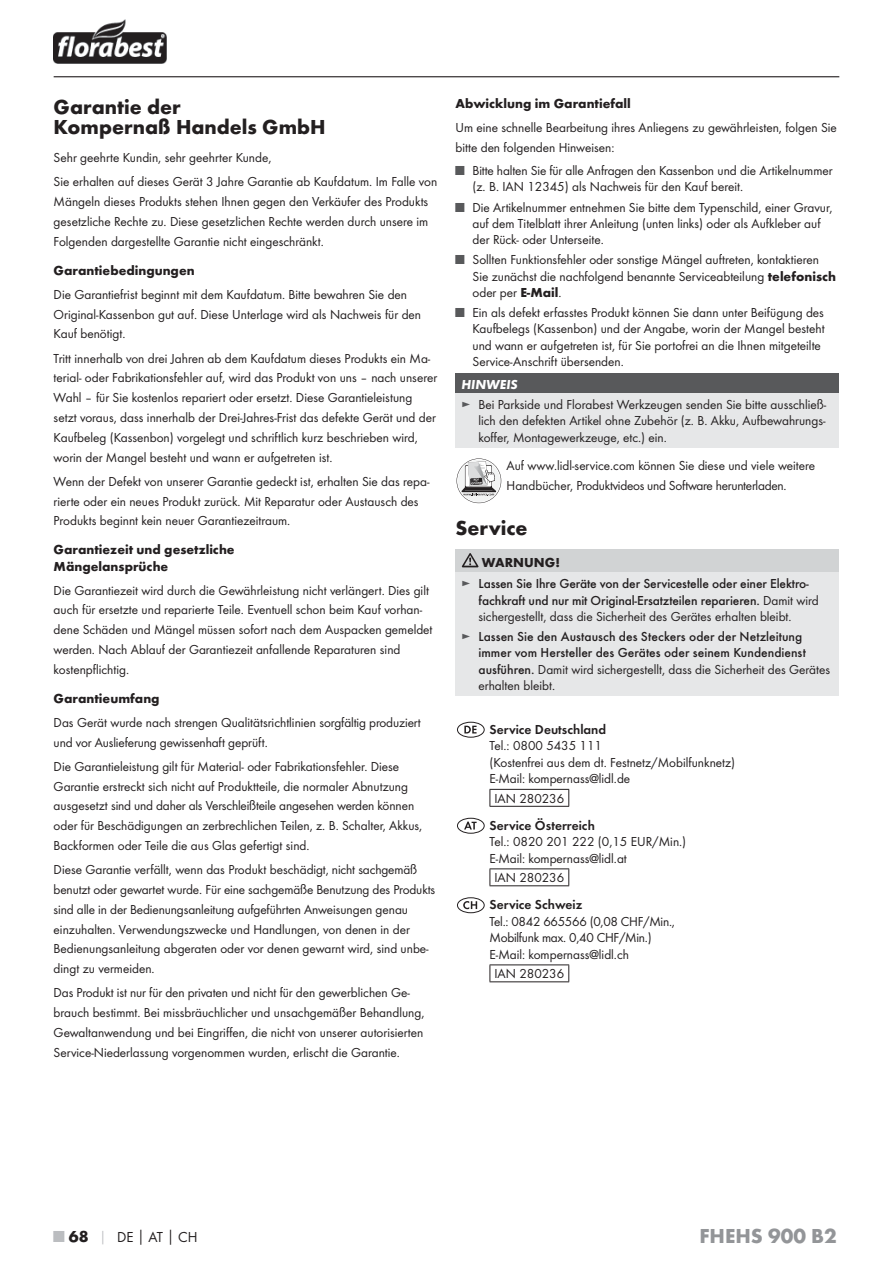
<style>
.page{position:relative;width:893px;height:1263px;background:#fff}
.page>*{position:absolute;margin:0;border:0;box-sizing:border-box;transform-origin:0 0}
.t1{font:700 21px/19.8px "Futura";color:#231f20}
.t2{font:700 21px "Futura";color:#939598}
.t3{font:15px "Futura Boo";color:#231f20}
.t4{font:13.5px/19.8px "Futura Boo";color:#231f20}
.t5{font:500 13.5px/21px "Futura";color:#231f20}
.t6{font:700 13.5px/16.2px "Futura";color:#231f20}
.t7{font:13.5px/16.5px "Futura Boo";letter-spacing:-.02em;color:#231f20}
.t8{font:13.5px "Futura Dem";color:#231f20}
.t9{font:italic 700 13.5px "Futura";color:#fff}
.s1{color:#58595b}
.s2{font-family:"Futura";font-weight:700}
.s3{font-weight:700}
.s4{font-family:"Futura Boo";font-weight:400;color:#58595b}
.s5{font-family:"Futura Boo";font-weight:400}
.s6{font-family:"Futura";font-weight:500}
.s7{font-family:"Futura";font-weight:700;font-size:16.5px;color:#bbbdc0}
.s8{font-family:"Futura";font-weight:700;font-size:16.5px}
.s9{font-family:"Futura";font-weight:700;font-size:13.5px;color:#bbbdc0}
</style>
<div class="page">
<hr style="left:54px;top:76px;width:785px;height:1px;background:#231f20">
<img style="left:54px;top:20px;width:113px;height:43px">
<div style="left:455px;top:374px;width:384px;height:19px;background:#58595b"></div>
<div style="left:455px;top:393px;width:384px;height:54px;background:#e6e7e8"></div>
<svg style="left:456px;top:458px;width:45px;height:45px"></svg>
<div style="left:455px;top:549px;width:384px;height:23px;background:#d1d3d4"></div>
<div style="left:455px;top:572px;width:384px;height:123px;background:#e6e7e8"></div>
<svg style="left:461px;top:553px;width:17px;height:14px"></svg>
<div style="left:457px;top:721px;width:27px;height:16px;border:1px solid #231f20;border-radius:50%"></div>
<svg style="left:464px;top:725px;width:12px;height:8px"></svg>
<hr style="left:489px;top:788px;width:80px;height:1px;background:#231f20">
<svg style="left:489px;top:789px;width:1px;height:16px"></svg>
<svg style="left:568px;top:789px;width:1px;height:16px"></svg>
<hr style="left:489px;top:805px;width:80px;height:1px;background:#231f20">
<div style="left:457px;top:817px;width:27px;height:16px;border:1px solid #231f20;border-radius:50%"></div>
<svg style="left:464px;top:821px;width:12px;height:8px"></svg>
<hr style="left:489px;top:868px;width:80px;height:1px;background:#231f20">
<svg style="left:489px;top:869px;width:1px;height:16px"></svg>
<svg style="left:568px;top:869px;width:1px;height:16px"></svg>
<hr style="left:489px;top:885px;width:80px;height:1px;background:#231f20">
<div style="left:457px;top:897px;width:27px;height:15px;border:1px solid #231f20;border-radius:50%"></div>
<svg style="left:463px;top:901px;width:14px;height:8px"></svg>
<hr style="left:489px;top:964px;width:80px;height:1px;background:#231f20">
<svg style="left:489px;top:965px;width:1px;height:16px"></svg>
<svg style="left:568px;top:965px;width:1px;height:16px"></svg>
<hr style="left:489px;top:981px;width:80px;height:1px;background:#231f20">
<h1 class="t1" style="left:54px;top:99px;width:273px">Garantie der<br>Kompernaß Handels GmbH</h1>
<p class="t4" style="left:54px;top:146px;width:385px;line-height:24px">Sehr geehrte Kundin, sehr geehrter Kunde,<br>Sie erhalten auf dieses Gerät 3 Jahre Garantie ab Kaufdatum. Im Falle von</p>
<p class="t4" style="left:54px;top:192px;width:376px;text-align:justify">Mängeln dieses Produkts stehen Ihnen gegen den Verkäufer des Produkts gesetzliche Rechte zu. Diese gesetzlichen Rechte werden durch unsere im Folgenden dargestellte Garantie nicht eingeschränkt.</p>
<p class="t6" style="left:54px;top:263px;width:142px">Garantiebedingungen</p>
<p class="t4" style="left:54px;top:285px;width:369px">Die Garantiefrist beginnt mit dem Kaufdatum. Bitte bewahren Sie den<br>Original-Kassenbon gut auf. Diese Unterlage wird als Nachweis für den<br>Kauf benötigt.</p>
<p class="t4" style="left:54px;top:349px;width:385px">Tritt innerhalb von drei Jahren ab dem Kaufdatum dieses Produkts ein Ma&shy;terial- oder Fabrikationsfehler auf, wird das Produkt von uns – nach unserer Wahl – für Sie kostenlos repariert oder ersetzt. Diese Garantieleistung setzt voraus, dass innerhalb der Drei-Jahres-Frist das defekte Gerät und der Kaufbeleg (Kassenbon) vorgelegt und schriftlich kurz beschrieben wird, worin der Mangel besteht und wann er aufgetreten ist.</p>
<p class="t4" style="left:54px;top:472px;width:377px">Wenn der Defekt von unserer Garantie gedeckt ist, erhalten Sie das repa&shy;rierte oder ein neues Produkt zurück. Mit Reparatur oder Austausch des<br>Produkts beginnt kein neuer Garantiezeitraum.</p>
<p class="t6" style="left:54px;top:542px;width:182px">Garantiezeit und gesetzliche<br>Mängelansprüche</p>
<p class="t4" style="left:54px;top:580px;width:380px">Die Garantiezeit wird durch die Gewährleistung nicht verlängert. Dies gilt auch für ersetzte und reparierte Teile. Eventuell schon beim Kauf vorhan&shy;dene Schäden und Mängel müssen sofort nach dem Auspacken gemeldet werden. Nach Ablauf der Garantiezeit anfallende Reparaturen sind kostenpflichtig.</p>
<p class="t6" style="left:54px;top:691px;width:107px">Garantieumfang</p>
<p class="t4" style="left:54px;top:713px;width:368px">Das Gerät wurde nach strengen Qualitätsrichtlinien sorgfältig produziert und vor Auslieferung gewissenhaft geprüft.</p>
<p class="t4" style="left:54px;top:757px;width:370px">Die Garantieleistung gilt für Material- oder Fabrikationsfehler. Diese Garantie erstreckt sich nicht auf Produktteile, die normaler Abnutzung ausgesetzt sind und daher als Verschleißteile angesehen werden können oder für Beschädigungen an zerbrechlichen Teilen, z. B. Schalter, Akkus, Backformen oder Teile die aus Glas gefertigt sind.</p>
<p class="t4" style="left:54px;top:860px;width:383px">Diese Garantie verfällt, wenn das Produkt beschädigt, nicht sachgemäß benutzt oder gewartet wurde. Für eine sachgemäße Benutzung des Produkts sind alle in der Bedienungsanleitung aufgeführten Anweisungen genau einzuhalten. Verwendungszwecke und Handlungen, von denen in der Bedienungsanleitung abgeraten oder vor denen gewarnt wird, sind unbe&shy;dingt zu vermeiden.</p>
<p class="t4" style="left:54px;top:983px;width:372px">Das Produkt ist nur für den privaten und nicht für den gewerblichen Ge&shy;brauch bestimmt. Bei missbräuchlicher und unsachgemäßer Behandlung, Gewaltanwendung und bei Eingriffen, die nicht von unserer autorisierten Service-Niederlassung vorgenommen wurden, erlischt die Garantie.</p>
<p class="t6" style="left:455px;top:97px;width:177px">Abwicklung im Garantiefall</p>
<p class="t4" style="left:455px;top:119px;width:383px">Um eine schnelle Bearbeitung ihres Anliegens zu gewährleisten, folgen Sie bitte den folgenden Hinweisen:</p>
<p class="t4" style="left:472px;top:163px;width:361px;line-height:16.2px;text-indent:-17px"><span class="s1">■</span> Bitte halten Sie für alle Anfragen den Kassenbon und die Artikelnummer (z. B. IAN 12345) als Nachweis für den Kauf bereit.</p>
<p class="t4" style="left:472px;top:199px;width:361px;line-height:16.2px;text-indent:-17px"><span class="s1">■</span> Die Artikelnummer entnehmen Sie bitte dem Typenschild, einer Gravur, auf dem Titelblatt ihrer Anleitung (unten links) oder als Aufkleber auf der Rück- oder Unterseite.</p>
<p class="t4" style="left:472px;top:252px;width:365px;line-height:16.2px;text-indent:-17px"><span class="s1">■</span> Sollten Funktionsfehler oder sonstige Mängel auftreten, kontaktieren<br>Sie zunächst die nachfolgend benannte Serviceabteilung <span class="s2">telefonisch </span>oder per <span class="s2">E-Mail</span>.</p>
<p class="t4" style="left:472px;top:305px;width:353px;line-height:16.2px;text-indent:-17px"><span class="s1">■</span> Ein als defekt erfasstes Produkt können Sie dann unter Beifügung des Kaufbelegs (Kassenbon) und der Angabe, worin der Mangel besteht und wann er aufgetreten ist, für Sie portofrei an die Ihnen mitgeteilte Service-Anschrift übersenden.</p>
<p class="t9" style="left:461px;top:380px;width:58px">HINWEIS</p>
<p class="t4" style="left:478px;top:397px;width:349px;line-height:16.2px;text-align:justify;text-indent:-17px"><span class="s1">►</span> Bei Parkside und Florabest Werkzeugen senden Sie bitte ausschließ&shy;lich den defekten Artikel ohne Zubehör (z. B. Akku, Aufbewahrungs&shy;koffer, Montagewerkzeuge, etc.) ein.</p>
<p class="t4" style="left:506px;top:456px;width:310px">Auf www.lidl-service.com können Sie diese und viele weitere<br>Handbücher, Produktvideos und Software herunterladen.</p>
<h1 class="t1" style="left:455px;top:520px;width:74px">Service</h1>
<p class="t5" style="left:461px;top:553px;width:348px;text-indent:20px"><span class="s3">WARNUNG!<br></span><span class="s4">►</span> Lassen Sie Ihre Geräte von der Servicestelle oder einer Elektro-</p>
<p class="t5" style="left:478px;top:590px;width:341px">fachkraft und nur mit Original-Ersatzteilen reparieren. <span class="s5">Damit wird</span></p>
<p class="t4" style="left:478px;top:607px;width:314px">sichergestellt, dass die Sicherheit des Gerätes erhalten bleibt.</p>
<p class="t5" style="left:461px;top:629px;width:346px;line-height:16.2px;text-align:right"><span class="s4">►</span> Lassen Sie den Austausch des Steckers oder der Netzleitung immer vom Hersteller des Gerätes oder seinem Kundendienst</p>
<p class="t4" style="left:478px;top:661px;width:353px;line-height:16.2px"><span class="s6">ausführen.</span> Damit wird sichergestellt, dass die Sicherheit des Gerätes erhalten bleibt.</p>
<p class="t8" style="left:489px;top:723px;width:118px">Service Deutschland</p>
<p class="t4" style="left:489px;top:738px;width:247px;line-height:16.5px">Tel.: 0800 5435 111<br>(Kostenfrei aus dem dt. Festnetz/Mobilfunknetz)<br>E-Mail: kompernass@lidl.de</p>
<p class="t4" style="left:494px;top:789px;width:71px">IAN 280236</p>
<p class="t8" style="left:489px;top:819px;width:107px">Service Österreich</p>
<p class="t4" style="left:489px;top:834px;width:198px;line-height:16.5px">Tel.: 0820 201 222 (0,15 EUR/Min.)<br>E-Mail: kompernass@lidl.at</p>
<p class="t4" style="left:494px;top:868px;width:71px">IAN 280236</p>
<p class="t8" style="left:489px;top:898px;width:94px">Service Schweiz</p>
<p class="t7" style="left:489px;top:913px;width:187px">Tel.: 0842 665566 (0,08 CHF/Min.,<br>Mobilfunk max. 0,40 CHF/Min.)<br>E-Mail: kompernass@lidl.ch</p>
<p class="t4" style="left:494px;top:964px;width:71px">IAN 280236</p>
<p class="t3" style="left:54px;top:1229px;width:145px"><span class="s7">■</span> <span class="s8">68</span> <span class="s9">│</span> DE<span class="s2">│</span>AT<span class="s2">│</span>CH</p>
<h1 class="t2" style="left:699px;top:1227px;width:139px">FHEHS 900 B2</h1>
</div>
